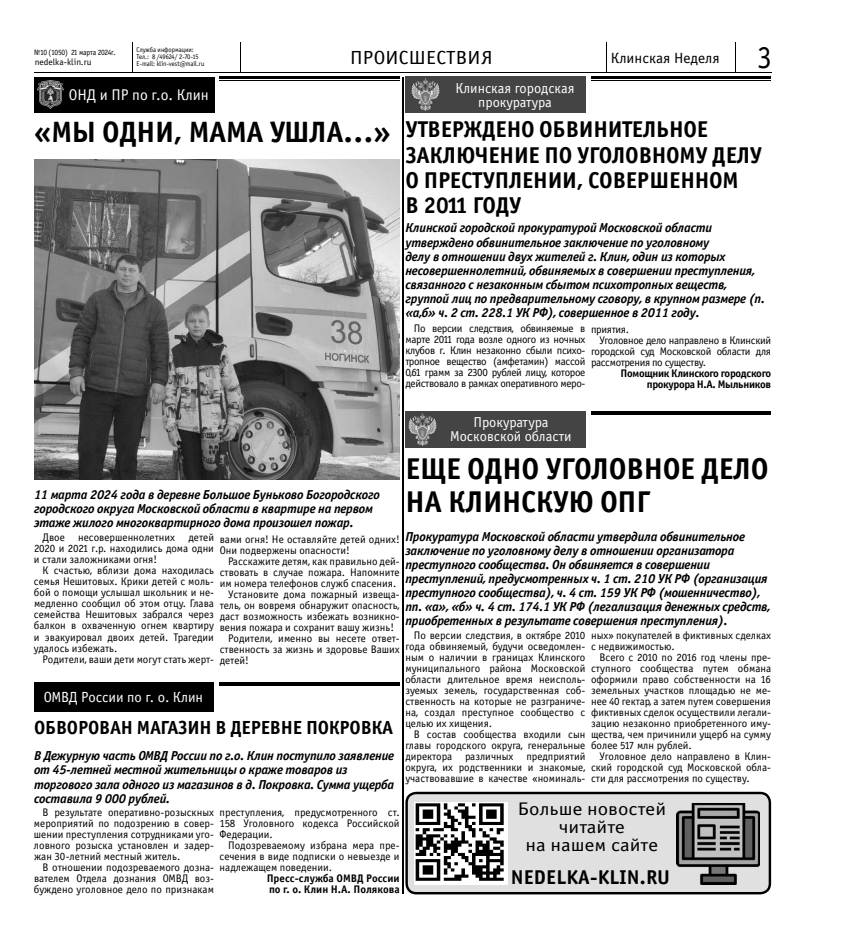
<style>
.page{position:relative;width:842px;height:936px;background:#fff}
.page>*{position:absolute;margin:0;border:0;box-sizing:border-box;transform-origin:0 0}
.t1{font:32px "Officina Sans Book ITC";color:#000;scale:.93 1}
.t2{font:30.1px/33.3px "Officina Sans Bold ITC";letter-spacing:-.01em;color:#000}
.t3{font:29.5px "Officina Sans Bold ITC";letter-spacing:-.01em;color:#000}
.t4{font:22.9px/25.3px "Officina Sans Bold ITC";letter-spacing:-.01em;color:#000}
.t5{font:20px "Officina Sans Bold ITC";letter-spacing:.01em;color:#000}
.t6{font:19px "Officina Sans Bold ITC";letter-spacing:-.01em;color:#000}
.t7{font:19px "Officina Sans Book ITC";letter-spacing:.01em;color:#000;scale:1.1 1}
.t8{font:18.3px/18.3px "Officina Sans Book ITC";color:#000;text-align:center;scale:1.14 1}
.t9{font:15.5px "Officina Sans Book ITC";color:#fff}
.t10{font:14.9px "Officina Sans Book ITC";color:#000}
.t11{font:14.7px "Officina Sans Book ITC";color:#fff}
.t12{font:14.4px/14.4px "Officina Sans Book ITC";color:#fff;text-align:center}
.t13{font:italic 13px/14px "Officina Sans Bold ITC";letter-spacing:-.02em;color:#000}
.t14{font:11px/11px "Officina Sans Book ITC";color:#000;text-align:justify}
.t15{font:11px "Officina Sans Book ITC";letter-spacing:-.03em;color:#000}
.t16{font:11px/11px "Officina Sans Bold ITC";letter-spacing:-.03em;color:#000;text-align:right}
.t17{font:11px/11px "Officina Sans Bold ITC";color:#000}
.t18{font:9px "Officina Sans Book ITC";color:#000}
.t19{font:8px "Officina Sans Book ITC";letter-spacing:-.04em;color:#000;scale:.94 1}
.t20{font:7px/7px "Officina Sans Book ITC";color:#000;scale:.93 1}
</style>
<div class="page">
<hr style="left:34px;top:72px;width:737px;height:1px;background:#000">
<svg style="left:606px;top:43px;width:1px;height:29px"></svg>
<svg style="left:132px;top:43px;width:1px;height:29px"></svg>
<svg style="left:240px;top:43px;width:1px;height:29px"></svg>
<hr style="left:220px;top:77px;width:180px;height:2px;background:#000">
<hr style="left:220px;top:80px;width:180px;height:1px;background:#000">
<div style="left:34px;top:77px;width:180px;height:36px;background:#000"></div>
<img style="left:38px;top:81px;width:25px;height:28px">
<svg style="left:405px;top:791px;width:366px;height:103px;background:#ccc"></svg>
<img style="left:415px;top:802px;width:92px;height:82px">
<img style="left:677px;top:803px;width:83px;height:81px">
<hr style="left:591px;top:77px;width:180px;height:2px;background:#000">
<hr style="left:591px;top:80px;width:180px;height:1px;background:#000">
<hr style="left:591px;top:411px;width:180px;height:2px;background:#000">
<hr style="left:591px;top:414px;width:180px;height:1px;background:#000">
<div style="left:405px;top:77px;width:181px;height:36px;background:#444"></div>
<img style="left:411px;top:79px;width:28px;height:32px">
<div style="left:405px;top:411px;width:181px;height:36px;background:#444"></div>
<img style="left:409px;top:413px;width:27px;height:32px">
<div style="left:35px;top:682px;width:179px;height:29px;background:#000"></div>
<hr style="left:220px;top:682px;width:180px;height:2px;background:#000">
<hr style="left:220px;top:685px;width:180px;height:1px;background:#000">
<hr style="left:402px;top:77px;width:1px;height:816px;background:#000">
<img style="left:34px;top:159px;width:366px;height:320px">
<p class="t20" style="left:137px;top:46px;width:74px">Служба информации:<br>Тел.: 8 /49624/ 2-70-15<br>E-mail: klin-vest@mail.ru</p>
<p class="t19" style="left:34px;top:48px;width:88px">№10 (1050) 21 марта 2024г.</p>
<p class="t18" style="left:35px;top:57px;width:58px">nedelka-klin.ru</p>
<h1 class="t1" style="left:757px;top:39px;width:17px">3</h1>
<h3 class="t7" style="left:350px;top:46px;width:131px">ПРОИСШЕСТВИЯ</h3>
<h3 class="t10" style="left:611px;top:49px;width:110px">Клинская Неделя</h3>
<h3 class="t9" style="left:69px;top:86px;width:142px">ОНД и ПР по г.о. Клин</h3>
<h3 class="t3" style="left:34px;top:114px;width:358px">«МЫ ОДНИ, МАМА УШЛА…»</h3>
<h3 class="t12" style="left:455px;top:81px;width:121px">Клинская городская прокуратура</h3>
<h3 class="t4" style="left:405px;top:116px;width:358px">УТВЕРЖДЕНО ОБВИНИТЕЛЬНОЕ<br>ЗАКЛЮЧЕНИЕ ПО УГОЛОВНОМУ ДЕЛУ<br>О ПРЕСТУПЛЕНИИ, СОВЕРШЕННОМ<br>В 2011 ГОДУ</h3>
<p class="t13" style="left:405px;top:221px;width:361px">Клинской городской прокуратурой Московской области утверждено обвинительное заключение по уголовному<br>делу в отношении двух жителей г. Клин, один из которых несовершеннолетний, обвиняемых в совершении преступления, связанного с незаконным сбытом психотропных веществ, группой лиц по предварительному сговору, в крупном размере (п. «а,б» ч. 2 ст. 228.1 УК РФ), совершенное в 2011 году.</p>
<p class="t14" style="left:405px;top:322px;width:182px;text-indent:9px">По версии следствия, обвиняемые в марте 2011 года возле одного из ночных клубов г. Клин незаконно сбыли психо&shy;тропное вещество (амфетамин) массой 0,61 грамм за 2300 рублей лицу, которое действовало в рамках оперативного меро-</p>
<p class="t15" style="left:591px;top:322px;width:39px">приятия.</p>
<p class="t15" style="left:600px;top:333px;width:173px">Уголовное дело направлено в Клинский</p>
<p class="t15" style="left:591px;top:345px;width:181px">городской суд Московской области для</p>
<p class="t15" style="left:591px;top:356px;width:116px">рассмотрения по существу.</p>
<p class="t16" style="left:621px;top:367px;width:152px">Помощник Клинского городского прокурора Н.А. Мыльников</p>
<h3 class="t12" style="left:450px;top:415px;width:123px">Прокуратура<br>Московской области</h3>
<h2 class="t2" style="left:406px;top:452px;width:365px">ЕЩЕ ОДНО УГОЛОВНОЕ ДЕЛО<br>НА КЛИНСКУЮ ОПГ</h2>
<p class="t13" style="left:34px;top:487px;width:348px">11 марта 2024 года в деревне Большое Буньково Богородского городского округа Московской области в квартире на первом этаже жилого многоквартирного дома произошел пожар.</p>
<p class="t13" style="left:405px;top:529px;width:366px">Прокуратура Московской области утвердила обвинительное заключение по уголовному делу в отношении организатора преступного сообщества. Он обвиняется в совершении преступлений, предусмотренных ч. 1 ст. 210 УК РФ (организация преступного сообщества), ч. 4 ст. 159 УК РФ (мошенничество), пп. «а», «б» ч. 4 ст. 174.1 УК РФ (легализация денежных средств, приобретенных в результате совершения преступления).</p>
<p class="t14" style="left:34px;top:532px;width:182px;text-indent:9px">Двое несовершеннолетних детей 2020 и 2021 г.р. находились дома одни и стали заложниками огня!</p>
<p class="t14" style="left:34px;top:565px;width:182px;text-indent:9px">К счастью, вблизи дома находилась семья Нешитовых. Крики детей с моль&shy;бой о помощи услышал школьник и не&shy;медленно сообщил об этом отцу. Глава семейства Нешитовых забрался через балкон в охваченную огнем квартиру и эвакуировал двоих детей. Трагедии удалось избежать.</p>
<p class="t14" style="left:43px;top:653px;width:173px">Родители, ваши дети могут стать жерт-</p>
<p class="t14" style="left:220px;top:533px;width:182px">вами огня! Не оставляйте детей одних!<br>Они подвержены опасности!</p>
<p class="t14" style="left:228px;top:555px;width:173px">Расскажите детям, как правильно дей-</p>
<p class="t14" style="left:220px;top:566px;width:182px">ствовать в случае пожара. Напомните</p>
<p class="t14" style="left:220px;top:577px;width:178px">им номера телефонов служб спасения.</p>
<p class="t14" style="left:228px;top:588px;width:173px">Установите дома пожарный извеща-</p>
<p class="t14" style="left:220px;top:599px;width:182px">тель, он вовремя обнаружит опасность,</p>
<p class="t14" style="left:220px;top:610px;width:182px">даст возможность избежать возникно-</p>
<p class="t14" style="left:220px;top:621px;width:176px">вения пожара и сохранит вашу жизнь!</p>
<p class="t14" style="left:228px;top:632px;width:173px">Родители, именно вы несете ответ-</p>
<p class="t14" style="left:220px;top:643px;width:182px">ственность за жизнь и здоровье Ваших</p>
<p class="t14" style="left:220px;top:654px;width:31px">детей!</p>
<p class="t14" style="left:405px;top:630px;width:182px;text-indent:9px">По версии следствия, в октябре 2010 года обвиняемый, будучи осведомлен&shy;ным о наличии в границах Клинского муниципального района Московской области длительное время неисполь&shy;зуемых земель, государственная соб&shy;ственность на которые не разграниче&shy;на, создал преступное сообщество с целью их хищения.</p>
<p class="t14" style="left:405px;top:729px;width:182px;text-indent:8px">В состав сообщества входили сын главы городского округа, генеральные директора различных предприятий округа, их родственники и знакомые, участвовавшие в качестве «номиналь-</p>
<p class="t14" style="left:591px;top:630px;width:182px">ных» покупателей в фиктивных сделках с недвижимостью.</p>
<p class="t14" style="left:591px;top:652px;width:182px;text-indent:9px">Всего с 2010 по 2016 год члены пре&shy;ступного сообщества путем обмана оформили право собственности на 16 земельных участков площадью не ме&shy;нее 40 гектар, а затем путем совершения фиктивных сделок осуществили легали&shy;зацию незаконно приобретенного иму&shy;щества, чем причинили ущерб на сумму более 517 млн рублей.</p>
<p class="t14" style="left:591px;top:751px;width:182px;text-indent:9px">Уголовное дело направлено в Клин&shy;ский городской суд Московской обла&shy;сти для рассмотрения по существу.</p>
<h3 class="t11" style="left:44px;top:689px;width:161px">ОМВД России по г. о. Клин</h3>
<h3 class="t6" style="left:34px;top:716px;width:361px">ОБВОРОВАН МАГАЗИН В ДЕРЕВНЕ ПОКРОВКА</h3>
<p class="t13" style="left:34px;top:749px;width:362px">В Дежурную часть ОМВД России по г.о. Клин поступило заявление от 45-летней местной жительницы о краже товаров из торгового зала одного из магазинов в д. Покровка. Сумма ущерба составила 9 000 рублей.</p>
<h3 class="t8" style="left:518px;top:799px;width:132px">Больше новостей читайте<br>на нашем сайте</h3>
<h3 class="t5" style="left:511px;top:864px;width:161px">NEDELKA-KLIN.RU</h3>
<p class="t14" style="left:34px;top:807px;width:182px;text-indent:9px">В результате оперативно-розыскных мероприятий по подозрению в совер&shy;шении преступления сотрудниками уго&shy;ловного розыска установлен и задер&shy;жан 30-летний местный житель.</p>
<p class="t14" style="left:34px;top:862px;width:182px;text-indent:9px">В отношении подозреваемого дозна&shy;вателем Отдела дознания ОМВД воз&shy;буждено уголовное дело по признакам</p>
<p class="t14" style="left:220px;top:807px;width:182px">преступления, предусмотренного ст.<br>158 Уголовного кодекса Российской Федерации.</p>
<p class="t14" style="left:220px;top:840px;width:182px;text-indent:9px">Подозреваемому избрана мера пре&shy;сечения в виде подписки о невыезде и надлежащем поведении.</p>
<p class="t17" style="left:267px;top:873px;width:135px">Пресс-служба ОМВД России по г. о. Клин Н.А. Полякова</p>
</div>
